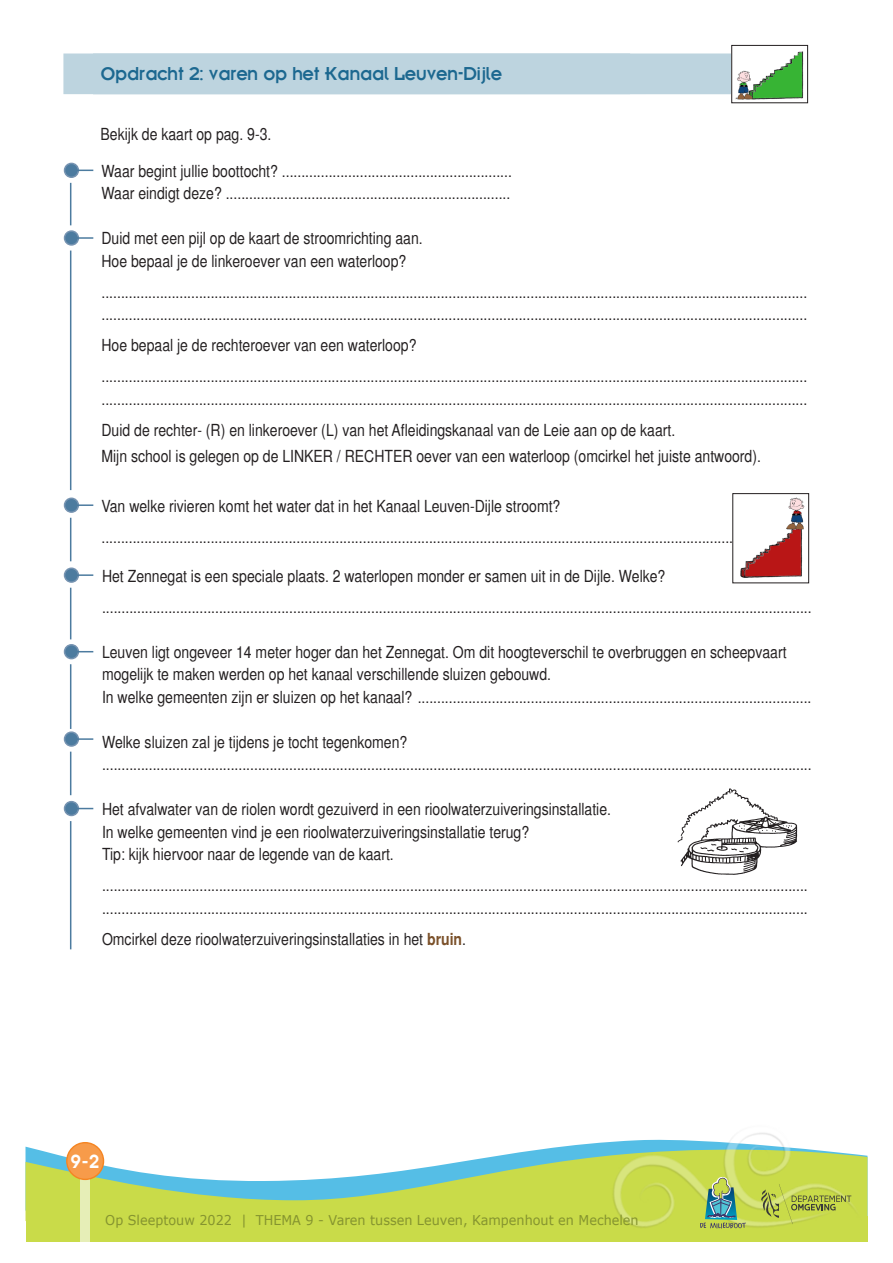
<style>
.page{position:relative;width:893px;height:1263px;background:#fff}
.page>*{position:absolute;margin:0;border:0;box-sizing:border-box;transform-origin:0 0}
.titel{font:20.25px "Kernel Alternate SSK";color:#1c6890}
.t1{font:600 18px "Trendex SSK";color:#fff}
.tekst{font:16.5px/22.5px "Helvetica";color:#231f20;scale:.85 1}
.t2{font:13.5px "Verdana";color:#85942f;scale:.95 1}
.s1{font-weight:700;color:#7b512a}
</style>
<div class="page">
<svg style="left:26px;top:1143px;width:841px;height:74px"></svg>
<div style="left:26px;top:1217px;width:841px;height:25px;background:#c9db49"></div>
<img style="left:604px;top:1133px;width:257px;height:96px">
<div style="left:80px;top:1174px;width:10px;height:68px;background:#e6eeb7"></div>
<div style="left:67px;top:1143px;width:37px;height:36px;background:#f79b4a;border-radius:50%"></div>
<div style="left:66px;top:1142px;width:38px;height:38px;border:1px solid #f58522;border-radius:50%"></div>
<svg style="left:700px;top:1177px;width:46px;height:51px;background:#93b775"></svg>
<svg style="left:761px;top:1184px;width:90px;height:40px;background:#b9c84d"></svg>
<div style="left:63px;top:53px;width:668px;height:41px;background:#bdd4df"></div>
<div style="left:65px;top:163px;width:13px;height:14px;background:#4c7b9f;border-radius:50%"></div>
<div style="left:64px;top:163px;width:15px;height:15px;border:2px solid #7693b1;border-radius:50%"></div>
<svg style="left:76px;top:170px;width:17px;height:1px"></svg>
<hr style="left:70px;top:183px;width:1px;height:42px;background:#4c7b9f">
<div style="left:65px;top:231px;width:13px;height:14px;background:#4c7b9f;border-radius:50%"></div>
<div style="left:64px;top:230px;width:15px;height:16px;border:2px solid #7693b1;border-radius:50%"></div>
<svg style="left:76px;top:237px;width:17px;height:2px"></svg>
<hr style="left:70px;top:251px;width:1px;height:239px;background:#4c7b9f">
<div style="left:65px;top:498px;width:13px;height:14px;background:#4c7b9f;border-radius:50%"></div>
<div style="left:64px;top:497px;width:15px;height:16px;border:2px solid #7693b1;border-radius:50%"></div>
<svg style="left:76px;top:504px;width:17px;height:2px"></svg>
<hr style="left:70px;top:518px;width:1px;height:43px;background:#4c7b9f">
<img style="left:735px;top:51px;width:69px;height:49px">
<div style="left:731px;top:45px;width:77px;height:58px;border:1px solid #231f20"></div>
<div style="left:65px;top:568px;width:13px;height:14px;background:#4c7b9f;border-radius:50%"></div>
<div style="left:64px;top:567px;width:15px;height:16px;border:2px solid #7693b1;border-radius:50%"></div>
<svg style="left:76px;top:574px;width:17px;height:2px"></svg>
<hr style="left:70px;top:588px;width:1px;height:51px;background:#4c7b9f">
<div style="left:65px;top:645px;width:13px;height:14px;background:#4c7b9f;border-radius:50%"></div>
<div style="left:64px;top:644px;width:15px;height:15px;border:2px solid #7693b1;border-radius:50%"></div>
<svg style="left:76px;top:651px;width:17px;height:1px"></svg>
<hr style="left:70px;top:664px;width:1px;height:65px;background:#4c7b9f">
<div style="left:65px;top:732px;width:13px;height:14px;background:#4c7b9f;border-radius:50%"></div>
<div style="left:64px;top:731px;width:15px;height:16px;border:2px solid #7693b1;border-radius:50%"></div>
<svg style="left:76px;top:738px;width:17px;height:2px"></svg>
<hr style="left:70px;top:752px;width:1px;height:43px;background:#4c7b9f">
<div style="left:65px;top:802px;width:13px;height:13px;background:#4c7b9f;border-radius:50%"></div>
<div style="left:64px;top:801px;width:15px;height:15px;border:2px solid #7693b1;border-radius:50%"></div>
<svg style="left:76px;top:808px;width:17px;height:1px"></svg>
<hr style="left:70px;top:821px;width:1px;height:128px;background:#4c7b9f">
<img style="left:677px;top:788px;width:121px;height:87px">
<img style="left:740px;top:497px;width:65px;height:81px">
<div style="left:732px;top:493px;width:77px;height:90px;border:1px solid #231f20"></div>
<p class="titel" style="left:101px;top:63px;width:402px">Opdracht 2: varen op het Kanaal Leuven-Dijle</p>
<p class="tekst" style="left:101px;top:123px;width:202px">Bekijk de kaart op pag. 9-3.</p>
<p class="tekst" style="left:102px;top:159px;width:484px">Waar begint jullie boottocht? ...........................................................</p>
<p class="tekst" style="left:102px;top:182px;width:482px">Waar eindigt deze? .........................................................................</p>
<p class="tekst" style="left:102px;top:227px;width:379px">Duid met een pijl op de kaart de stroomrichting aan.</p>
<p class="tekst" style="left:102px;top:249px;width:360px">Hoe bepaal je de linkeroever van een waterloop?</p>
<p class="tekst" style="left:102px;top:280px;width:832px">.....................................................................................................................................................................................</p>
<p class="tekst" style="left:102px;top:303px;width:832px">.....................................................................................................................................................................................</p>
<p class="tekst" style="left:102px;top:334px;width:372px">Hoe bepaal je de rechteroever van een waterloop?</p>
<p class="tekst" style="left:102px;top:365px;width:832px">.....................................................................................................................................................................................</p>
<p class="tekst" style="left:102px;top:387px;width:832px">.....................................................................................................................................................................................</p>
<p class="tekst" style="left:102px;top:418px;width:676px">Duid de rechter- (R) en linkeroever (L) van het Afleidingskanaal van de Leie aan op de kaart.</p>
<p class="tekst" style="left:102px;top:445px;width:777px">Mijn school is gelegen op de LINKER / RECHTER oever van een waterloop (omcirkel het juiste antwoord).</p>
<p class="tekst" style="left:102px;top:495px;width:541px">Van welke rivieren komt het water dat in het Kanaal Leuven-Dijle stroomt?</p>
<p class="tekst" style="left:102px;top:526px;width:832px">.....................................................................................................................................................................................</p>
<p class="tekst" style="left:102px;top:565px;width:664px">Het Zennegat is een speciale plaats. 2 waterlopen monder er samen uit in de Dijle. Welke?</p>
<p class="tekst" style="left:102px;top:596px;width:836px">......................................................................................................................................................................................</p>
<p class="tekst" style="left:102px;top:641px;width:807px">Leuven ligt ongeveer 14 meter hoger dan het Zennegat. Om dit hoogteverschil te overbruggen en scheepvaart mogelijk te maken werden op het kanaal verschillende sluizen gebouwd.</p>
<p class="tekst" style="left:102px;top:686px;width:836px">In welke gemeenten zijn er sluizen op het kanaal? .....................................................................................................</p>
<p class="tekst" style="left:102px;top:731px;width:361px">Welke sluizen zal je tijdens je tocht tegenkomen?</p>
<p class="tekst" style="left:102px;top:753px;width:836px">......................................................................................................................................................................................</p>
<p class="tekst" style="left:102px;top:798px;width:600px">Het afvalwater van de riolen wordt gezuiverd in een rioolwaterzuiveringsinstallatie.<br>In welke gemeenten vind je een rioolwaterzuiveringsinstallatie terug?<br>Tip: kijk hiervoor naar de legende van de kaart.</p>
<p class="tekst" style="left:102px;top:874px;width:832px">.....................................................................................................................................................................................</p>
<p class="tekst" style="left:102px;top:897px;width:832px">.....................................................................................................................................................................................</p>
<p class="tekst" style="left:102px;top:928px;width:430px">Omcirkel deze rioolwaterzuiveringsinstallaties in het <span class="s1">bruin</span>.</p>
<p class="t1" style="left:71px;top:1150px;width:30px">9-2</p>
<p class="t2" style="left:105px;top:1211px;width:563px">Op Sleeptouw 2022 | THEMA 9 - Varen tussen Leuven, Kampenhout en Mechelen</p>
</div>
